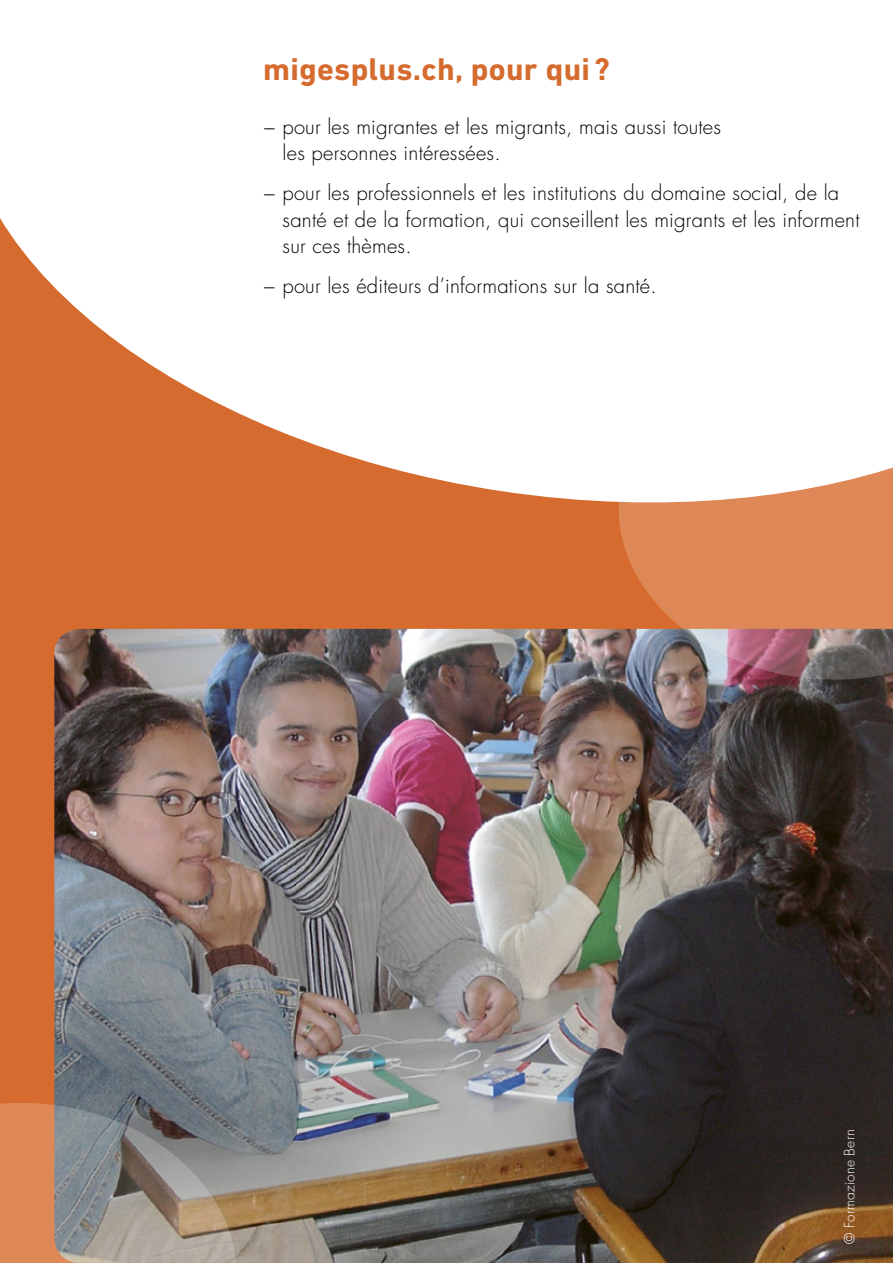
<style>
.page{position:relative;width:893px;height:1263px;background:#d56b2e}
.page>*{position:absolute;margin:0;border:0;box-sizing:border-box;transform-origin:0 0}
.t1{font:700 31.95px "DIN Next LT Pro";letter-spacing:.01em;color:#d56b2e}
.t2{font:300 20.25px/26.7px "Futura Std";letter-spacing:.01em;color:#000}
.t3{font:300 13.8px "Futura Std";letter-spacing:.01em;color:#fff}
</style>
<div class="page">
<svg style="left:0;top:0;width:893px;height:502px;fill:#fff"></svg>
<img style="left:54px;top:629px;width:839px;height:634px">
<svg style="left:0;top:1089px;width:248px;height:174px"></svg>
<svg style="left:607px;top:346px;width:286px;height:347px"></svg>
<h1 class="t1" style="left:263px;top:51px;width:348px">migesplus.ch, pour qui ?</h1>
<p class="t2" style="left:283px;top:113px;width:440px;text-indent:-19px">− pour les migrantes et les migrants, mais aussi toutes les personnes intéressées.</p>
<p class="t2" style="left:283px;top:180px;width:578px;text-indent:-19px">− pour les professionnels et les institutions du domaine social, de la santé et de la formation, qui conseillent les migrants et les informent sur ces thèmes.</p>
<p class="t2" style="left:263px;top:273px;width:395px">− pour les éditeurs d’informations sur la santé.</p>
<p class="t3" style="left:841px;top:1244px;width:116px;rotate:-90deg">© Formazione Bern</p>
</div>
